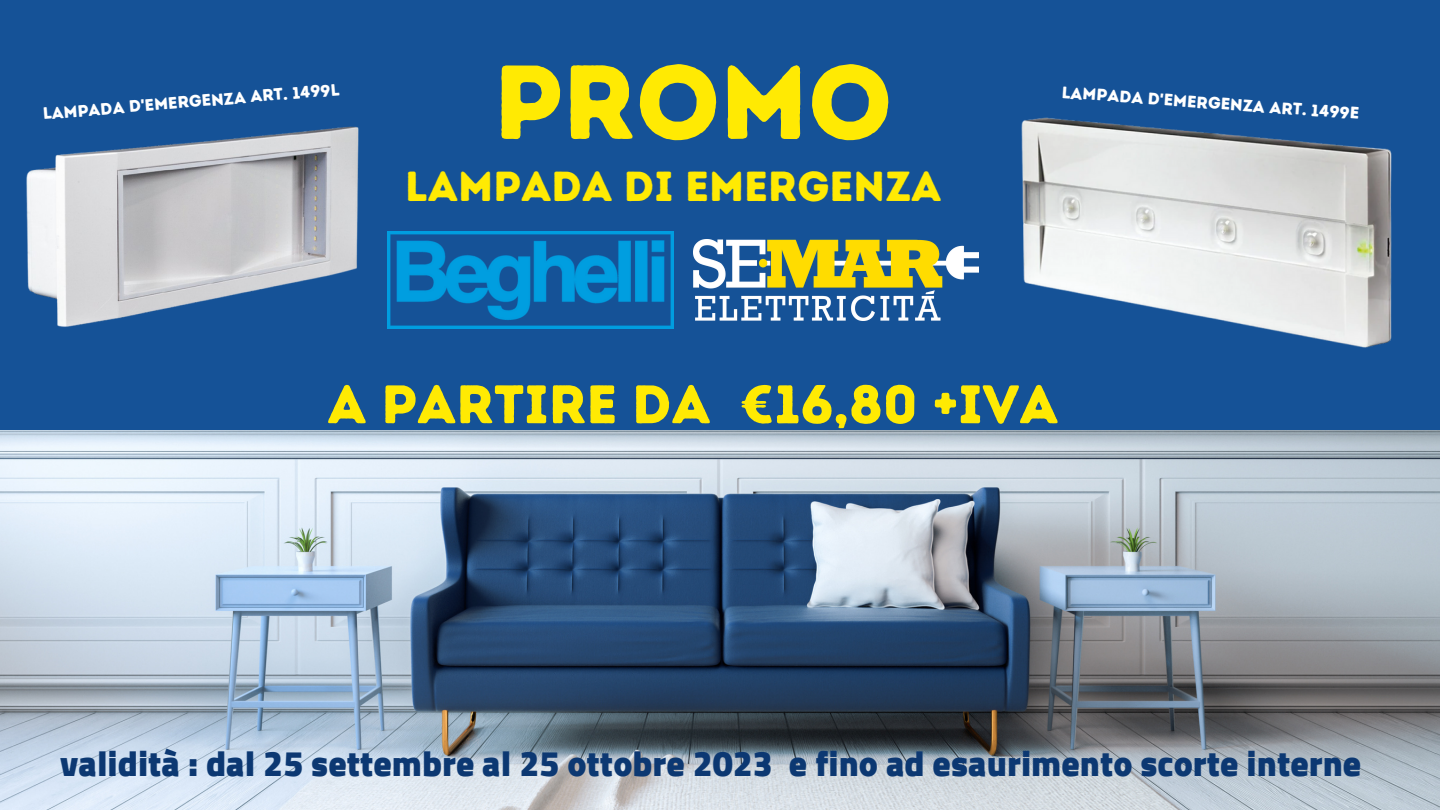
<style>
.page{position:relative;width:1440px;height:810px;background:#fff}
.page>*{position:absolute;margin:0;border:0;box-sizing:border-box;transform-origin:0 0}
.t1{font:105.1px "Intro Rust Base";color:#ffea03}
.t2{font:54.2px "Intro Rust Base";color:#ffea03}
.t3{font:42px "Intro Rust Base";color:#ffea03}
.t4{font:900 35.9px "Cairo";color:#0c3872}
.t5{font:16.6px "Intro Rust Base";color:#fff}
</style>
<div class="page">
<img style="left:0;top:429px;width:1440px;height:381px">
<div style="left:0;top:0;width:1440px;height:429px;background:#155297"></div>
<img style="left:1021px;top:117px;width:371px;height:231px">
<img style="left:26px;top:126px;width:333px;height:201px">
<img style="left:388px;top:231px;width:285px;height:98px">
<img style="left:693px;top:240px;width:285px;height:80px">
<p class="t5" style="left:42px;top:104px;width:299px;rotate:-5deg">LAMPADA D'EMERGENZA ART. 1499L</p>
<p class="t1" style="left:494px;top:39px;width:400px">PROMO</p>
<p class="t3" style="left:405px;top:161px;width:538px">LAMPADA DI EMERGENZA</p>
<p class="t5" style="left:1063px;top:82px;width:300px;rotate:4deg">LAMPADA D'EMERGENZA ART. 1499E</p>
<p class="t2" style="left:327px;top:372px;width:733px">A PARTIRE DA €16,80 +IVA</p>
<p class="t4" style="left:60px;top:743px;width:1303px">validità : dal 25 settembre al 25 ottobre 2023 e fino ad esaurimento scorte interne</p>
</div>
